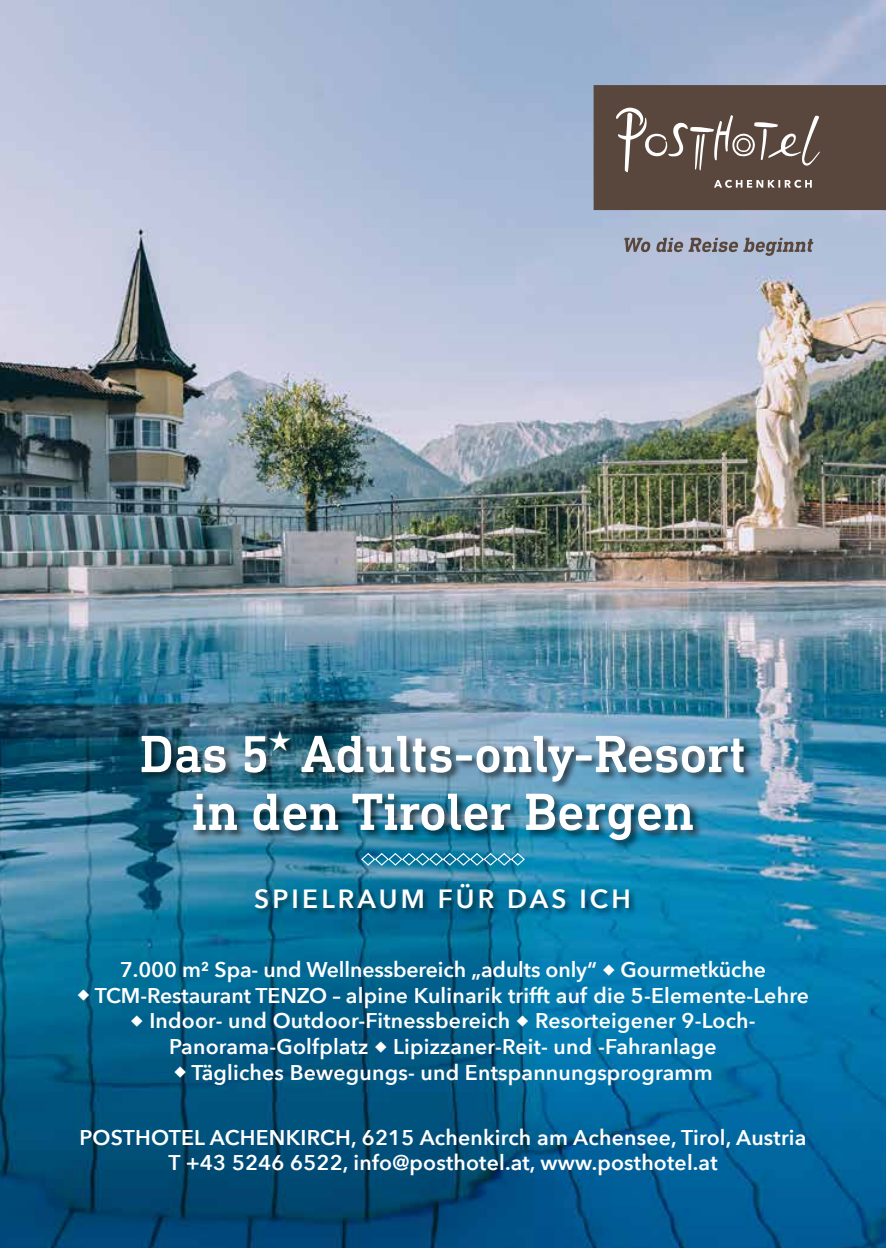
<style>
.page{position:relative;width:886px;height:1248px;background:#fff}
.page>*{position:absolute;margin:0;border:0;box-sizing:border-box;transform-origin:0 0}
.t1{font:500 53.25px/57.8px "DIN Next Slab Pro";color:#fff;text-align:center}
.t2{font:600 26.25px "Avenir Next";letter-spacing:.12em;color:#fff}
.t3{font:600 21.25px/25.5px "Avenir Next";letter-spacing:.01em;color:#fff;text-align:center}
.s1{font-size:52.75px}
</style>
<div class="page">
<img style="left:0;top:0;width:886px;height:1247px">
<svg style="left:594px;top:85px;width:292px;height:125px;background:#645249"></svg>
<svg style="left:624px;top:238px;width:26px;height:14px"></svg>
<svg style="left:656px;top:238px;width:157px;height:18px;background:#9395a3"></svg>
<div style="left:140px;top:730px;width:614px;height:119px;background:#000;opacity:.62"></div>
<div style="left:254px;top:883px;width:383px;height:33px;background:#000;opacity:.5"></div>
<svg style="left:360px;top:852px;width:166px;height:14px;background:#3991b2"></svg>
<h1 class="t1" style="left:140px;top:724px;width:608px">Das <span class="s1">5</span><sup>★</sup> Adults-only-Resort in den Tiroler Bergen</h1>
<p class="t2" style="left:254px;top:876px;width:378px">SPIELRAUM FÜR DAS ICH</p>
<p class="t3" style="left:120px;top:956px;width:647px">7.000 m² Spa- und Wellnessbereich „adults only“ ◆ Gourmetküche</p>
<p class="t3" style="left:77px;top:982px;width:734px">◆ TCM-Restaurant TENZO – alpine Kulinarik trifft auf die 5-Elemente-Lehre</p>
<p class="t3" style="left:130px;top:1007px;width:627px">◆ Indoor- und Outdoor-Fitnessbereich ◆ Resorteigener 9-Loch-<br>Panorama-Golfplatz ◆ Lipizzaner-Reit- und -Fahranlage</p>
<p class="t3" style="left:173px;top:1058px;width:541px">◆ Tägliches Bewegungs- und Entspannungsprogramm</p>
<p class="t3" style="left:79px;top:1123px;width:728px">POSTHOTEL ACHENKIRCH, 6215 Achenkirch am Achensee, Tirol, Austria<br>T +43 5246 6522, info@posthotel.at, www.posthotel.at</p>
</div>
